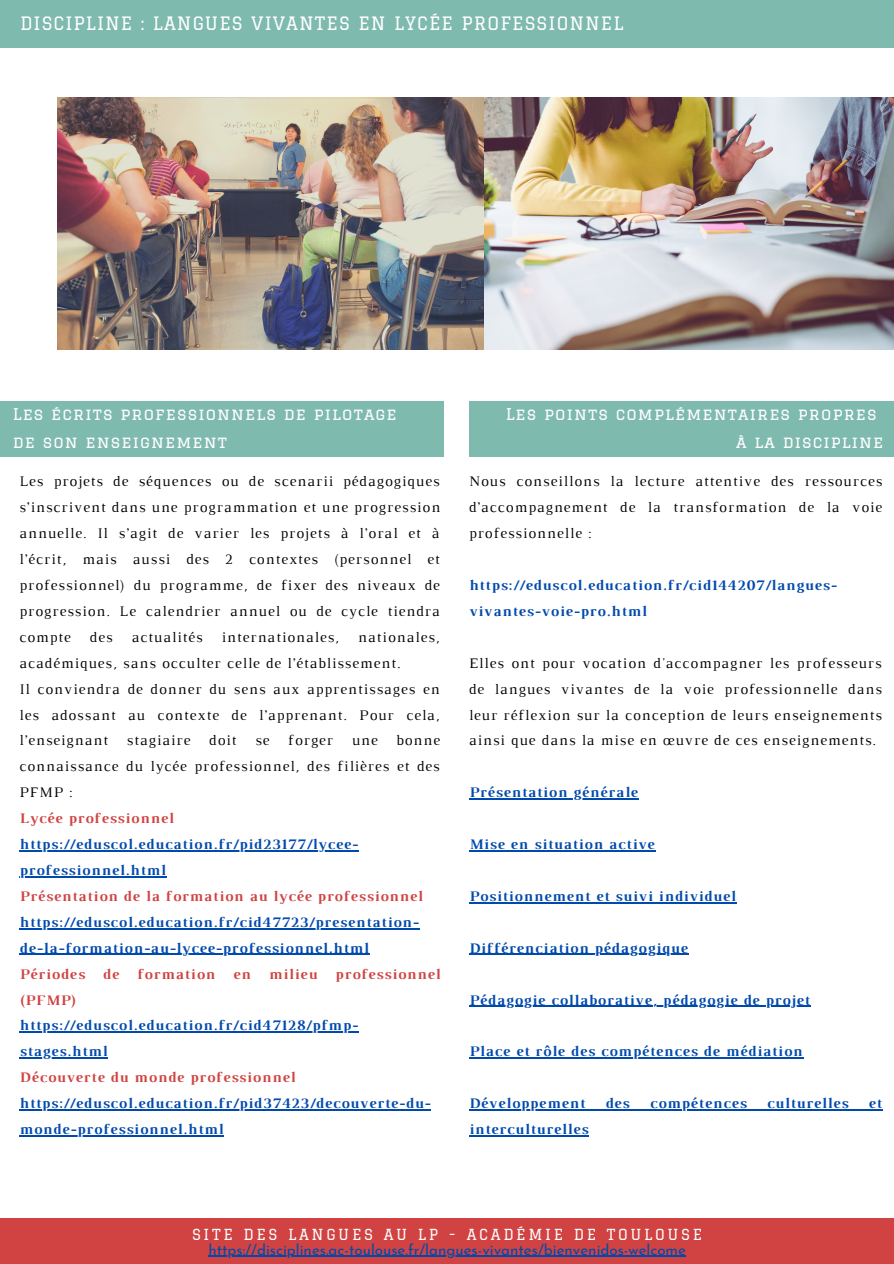
<style>
.page{position:relative;width:894px;height:1264px;background:#fff}
.page>*{position:absolute;margin:0;border:0;box-sizing:border-box;transform-origin:0 0}
.t1{font:18px "Graduate";letter-spacing:.06em;color:#fff}
.t2{font:15.9px "Graduate";letter-spacing:.07em;color:#fff}
.t3{font:15.15px "Josefin Sans";color:#004aad}
.t4{font:14.85px/26px "Luthier";letter-spacing:.07em;color:#000;text-align:justify}
.t5{font:700 14.85px/26px "Luthier";letter-spacing:.07em;color:#004aad}
.t6{font:700 14.85px/26px "Luthier";letter-spacing:.07em;color:#d04342}
.t7{font:14.85px "Graduate";letter-spacing:.18em;color:#fff}
</style>
<div class="page">
<div style="left:0;top:0;width:893px;height:47px;background:#7fbaaf"></div>
<div style="left:0;top:401px;width:444px;height:55px;background:#7fbaaf"></div>
<img style="left:57px;top:98px;width:836px;height:252px">
<div style="left:0;top:1218px;width:893px;height:45px;background:#d04342"></div>
<div style="left:469px;top:401px;width:424px;height:55px;background:#7fbaaf"></div>
<hr style="left:208px;top:1255px;width:477px;height:1px;background:#004aad">
<hr style="left:19px;top:850px;width:340px;height:1px;background:#004aad">
<hr style="left:19px;top:876px;width:147px;height:1px;background:#004aad">
<hr style="left:19px;top:927px;width:400px;height:2px;background:#004aad">
<hr style="left:19px;top:953px;width:350px;height:2px;background:#004aad">
<hr style="left:19px;top:1031px;width:339px;height:1px;background:#004aad">
<hr style="left:19px;top:1057px;width:89px;height:1px;background:#004aad">
<hr style="left:19px;top:1109px;width:412px;height:1px;background:#004aad">
<hr style="left:19px;top:1135px;width:205px;height:1px;background:#004aad">
<hr style="left:469px;top:798px;width:169px;height:1px;background:#004aad">
<hr style="left:469px;top:850px;width:186px;height:1px;background:#004aad">
<hr style="left:469px;top:902px;width:267px;height:1px;background:#004aad">
<hr style="left:469px;top:953px;width:219px;height:2px;background:#004aad">
<hr style="left:469px;top:1005px;width:341px;height:1px;background:#004aad">
<hr style="left:469px;top:1057px;width:333px;height:1px;background:#004aad">
<hr style="left:469px;top:1109px;width:413px;height:1px;background:#004aad">
<hr style="left:469px;top:1135px;width:119px;height:1px;background:#004aad">
<p class="t1" style="left:20px;top:13px;width:605px">DISCIPLINE : LANGUES VIVANTES EN LYCÉE PROFESSIONNEL</p>
<p class="t2" style="left:13px;top:405px;width:385px">Les écrits professionnels de pilotage</p>
<p class="t2" style="left:13px;top:433px;width:216px">de son enseignement</p>
<p class="t4" style="left:19px;top:469px;width:422px">Les projets de séquences ou de scenarii pédagogiques s’inscrivent dans une programmation et une progression annuelle. Il s’agit de varier les projets à l’oral et à l’écrit, mais aussi des 2 contextes (personnel et professionnel) du programme, de fixer des niveaux de progression. Le calendrier annuel ou de cycle tiendra compte</p>
<p class="t4" style="left:19px;top:625px;width:422px;text-indent:339px">nationales, académiques, sans occulter celle de l’établissement.</p>
<p class="t4" style="left:19px;top:677px;width:422px">Il conviendra de donner du sens aux apprentissages en les adossant au contexte de l’apprenant. Pour cela, l’enseignant</p>
<p class="t4" style="left:90px;top:625px;width:24px">des</p>
<p class="t4" style="left:132px;top:625px;width:72px">actualités</p>
<p class="t4" style="left:222px;top:625px;width:119px">internationales,</p>
<p class="t4" style="left:127px;top:728px;width:65px">stagiaire</p>
<p class="t4" style="left:209px;top:728px;width:29px">doit</p>
<p class="t4" style="left:255px;top:728px;width:16px">se</p>
<p class="t4" style="left:288px;top:728px;width:46px">forger</p>
<p class="t4" style="left:352px;top:728px;width:27px">une</p>
<p class="t4" style="left:19px;top:728px;width:422px;text-indent:377px">bonne connaissance du lycée professionnel, des filières et des PFMP :</p>
<p class="t6" style="left:19px;top:806px;width:155px">Lycée professionnel</p>
<p class="t5" style="left:19px;top:832px;width:339px">https://eduscol.education.fr/pid23177/lycee&shy;professionnel.html</p>
<p class="t6" style="left:19px;top:884px;width:404px">Présentation de la formation au lycée professionnel</p>
<p class="t5" style="left:19px;top:910px;width:399px">https://eduscol.education.fr/cid47723/presentation&shy;de-la-formation-au-lycee-professionnel.html</p>
<p class="t6" style="left:19px;top:961px;width:422px">Périodes de formation en milieu professionnel (PFMP)</p>
<p class="t5" style="left:19px;top:1013px;width:339px">https://eduscol.education.fr/cid47128/pfmp&shy;stages.html</p>
<p class="t6" style="left:19px;top:1065px;width:277px">Découverte du monde professionnel</p>
<p class="t5" style="left:19px;top:1091px;width:411px">https://eduscol.education.fr/pid37423/decouverte-du&shy;monde-professionnel.html</p>
<p class="t2" style="left:505px;top:405px;width:372px">Les points complémentaires propres</p>
<p class="t2" style="left:736px;top:433px;width:149px">à la discipline</p>
<p class="t4" style="left:469px;top:469px;width:414px">Nous conseillons la lecture attentive des ressources d’accompagnement de la transformation de la voie professionnelle :</p>
<p class="t5" style="left:469px;top:573px;width:368px">https://eduscol.education.fr/cid144207/langues&shy;vivantes-voie-pro.html</p>
<p class="t4" style="left:469px;top:651px;width:414px">Elles ont pour vocation d'accompagner les professeurs de langues vivantes de la voie professionnelle dans leur réflexion sur la conception de leurs enseignements ainsi que dans la mise en œuvre de ces enseignements.</p>
<p class="t5" style="left:469px;top:780px;width:170px">Présentation générale</p>
<p class="t5" style="left:469px;top:832px;width:187px">Mise en situation active</p>
<p class="t5" style="left:469px;top:884px;width:268px">Positionnement et suivi individuel</p>
<p class="t5" style="left:469px;top:936px;width:220px">Différenciation pédagogique</p>
<p class="t5" style="left:469px;top:987px;width:342px">Pédagogie collaborative, pédagogie de projet</p>
<p class="t5" style="left:469px;top:1039px;width:334px">Place et rôle des compétences de médiation</p>
<p class="t5" style="left:469px;top:1091px;width:117px">Développement</p>
<p class="t5" style="left:605px;top:1091px;width:25px">des</p>
<p class="t5" style="left:649px;top:1091px;width:98px">compétences</p>
<p class="t5" style="left:766px;top:1091px;width:83px">culturelles</p>
<p class="t5" style="left:868px;top:1091px;width:15px">et</p>
<p class="t5" style="left:469px;top:1117px;width:120px">interculturelles</p>
<p class="t7" style="left:192px;top:1225px;width:511px">SITE DES LANGUES AU LP - ACADÉMIE DE TOULOUSE</p>
<p class="t3" style="left:208px;top:1243px;width:479px">https://disciplines.ac-toulouse.fr/langues-vivantes/bienvenidos-welcome</p>
</div>
